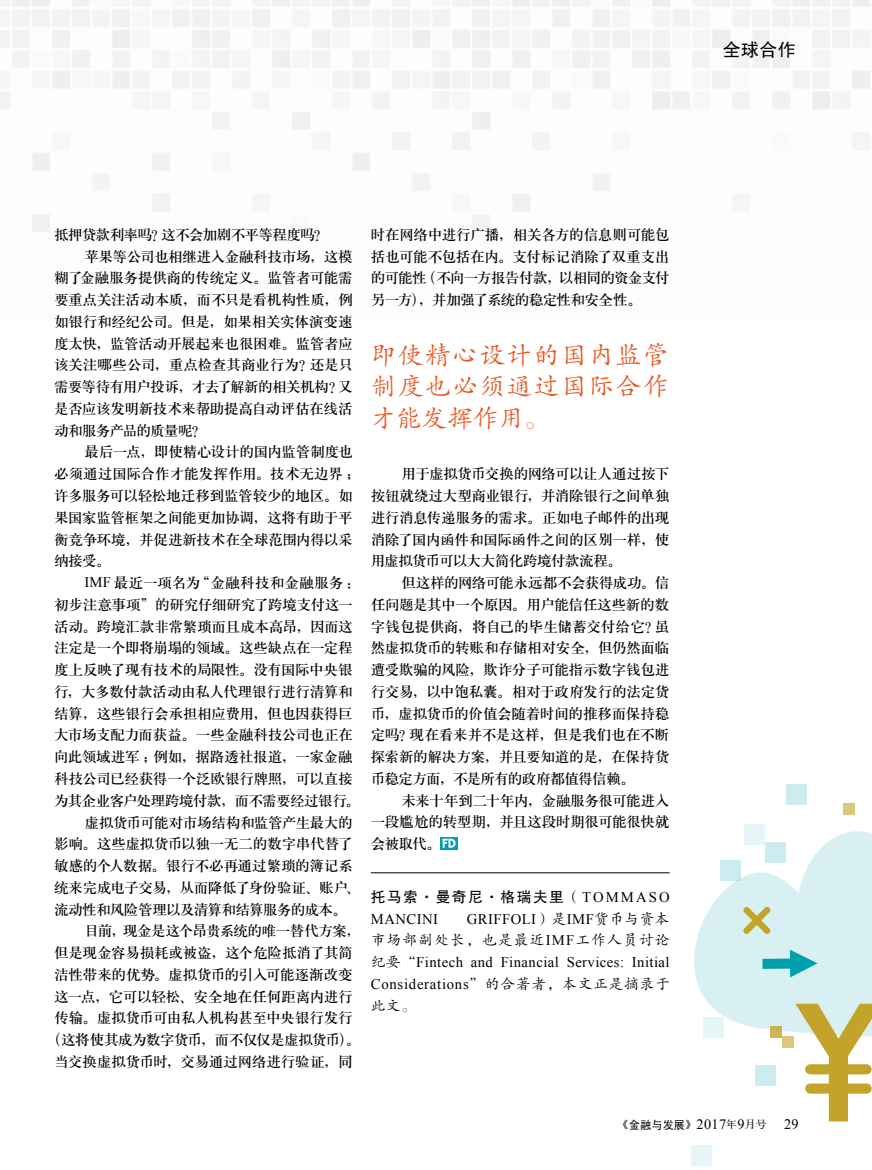
<style>
.page{position:relative;width:872px;height:1170px;background:#fff}
.page>*{position:absolute;margin:0;border:0;box-sizing:border-box;transform-origin:0 0}
.t1{font:25.5px/31.5px "FZKTK GBK1 0";letter-spacing:.065em;color:#e95724;text-align:justify}
.t2{font:18px "FZHTK GBK1 0";color:#000}
.t3{font:14.7px/21.8px "H Ya 3 gj";letter-spacing:-.035em;color:#000;text-align:justify}
.t4{font:14.7px/21.8px "Times New Roman";letter-spacing:.03em;color:#000}
.t5{font:14.7px "H Ya 3 gj";letter-spacing:-.055em;color:#000}
.t6{font:14.7px "H Ya 3 gj";letter-spacing:-.015em;color:#000}
.t7{font:14.7px "FZKTK GBK1 0";letter-spacing:.08em;color:#000}
.t8{font:14.7px "H Ya 3 gj";color:#000}
.t9{font:14.7px "FZHTK GBK1 0";letter-spacing:.105em;color:#000}
.t10{font:14.7px "H Ya 3 gj";letter-spacing:-.07em;color:#000}
.t11{font:11.55px "Sim Hei";color:#000}
.s1{font-family:"Times New Roman"}
.s2{font-family:"FZKTK GBK1 0"}
.s3{font-family:"FZHTK GBK1 0";font-size:10.05px}
.s4{font-family:"Times New Roman";font-size:14.25px}
.s5{font-family:"FZS3 K GBK1 0";font-size:10.2px}
.s6{font-family:"FZS3 K GBK1 0";font-size:10.65px}
.s7{font-family:"Times New Roman";font-size:14.55px}
</style>
<div class="page">
<hr style="left:371px;top:872px;width:298px;height:1px;background:#000">
<svg style="left:440px;top:837px;width:17px;height:12px"></svg>
<svg style="left:442px;top:838px;width:13px;height:9px"></svg>
<svg style="left:694px;top:831px;width:178px;height:290px"></svg>
<div style="left:782px;top:1035px;width:11px;height:12px;background:#dbc77f"></div>
<div style="left:770px;top:1025px;width:12px;height:12px;background:#cfb554"></div>
<div style="left:843px;top:803px;width:12px;height:12px;background:#dbc77f"></div>
<div style="left:765px;top:841px;width:21px;height:21px;background:#cdecef"></div>
<div style="left:744px;top:823px;width:21px;height:21px;background:#e6f5f7"></div>
<div style="left:719px;top:859px;width:21px;height:21px;background:#cdecef"></div>
<div style="left:786px;top:784px;width:20px;height:20px;background:#cdecef"></div>
<div style="left:754px;top:1065px;width:21px;height:21px;background:#cdecef"></div>
<div style="left:703px;top:1017px;width:20px;height:21px;background:#e6f5f7"></div>
<div style="left:691px;top:1144px;width:20px;height:21px;background:#e6f5f7"></div>
<p class="t2" style="left:723px;top:40px;width:75px">全球合作</p>
<p class="t5" style="left:54px;top:227px;width:276px">抵押贷款利率吗？这不会加剧不平等程度吗？</p>
<p class="t3" style="left:85px;top:245px;width:270px">苹果等公司也相继进入金融科技市场，这模</p>
<p class="t3" style="left:54px;top:267px;width:300px">糊了金融服务提供商的传统定义。监管者可能需</p>
<p class="t3" style="left:54px;top:289px;width:300px">要重点关注活动本质，而不只是看机构性质，例</p>
<p class="t3" style="left:54px;top:310px;width:300px">如银行和经纪公司。但是，如果相关实体演变速</p>
<p class="t3" style="left:54px;top:332px;width:300px">度太快，监管活动开展起来也很困难。监管者应</p>
<p class="t6" style="left:54px;top:357px;width:300px">该关注哪些公司，重点检查其商业行为？还是只</p>
<p class="t5" style="left:54px;top:379px;width:300px">需要等待有用户投诉，才去了解新的相关机构？又</p>
<p class="t3" style="left:54px;top:397px;width:300px">是否应该发明新技术来帮助提高自动评估在线活</p>
<p class="t10" style="left:54px;top:423px;width:154px">动和服务产品的质量呢？</p>
<p class="t3" style="left:85px;top:441px;width:270px">最后一点，即使精心设计的国内监管制度也</p>
<p class="t6" style="left:54px;top:466px;width:308px">必须通过国际合作才能发挥作用。技术无边界；</p>
<p class="t3" style="left:54px;top:484px;width:300px">许多服务可以轻松地迁移到监管较少的地区。如</p>
<p class="t3" style="left:54px;top:506px;width:300px">果国家监管框架之间能更加协调，这将有助于平</p>
<p class="t3" style="left:54px;top:528px;width:300px">衡竞争环境，并促进新技术在全球范围内得以采</p>
<p class="t3" style="left:54px;top:550px;width:58px">纳接受。</p>
<p class="t8" style="left:85px;top:575px;width:277px"><span class="s1">IMF</span> 最近一项名为“金融科技和金融服务：</p>
<p class="t3" style="left:54px;top:593px;width:300px">初步注意事项”的研究仔细研究了跨境支付这一</p>
<p class="t3" style="left:54px;top:615px;width:300px">活动。跨境汇款非常繁琐而且成本高昂，因而这</p>
<p class="t3" style="left:54px;top:637px;width:300px">注定是一个即将崩塌的领域。这些缺点在一定程</p>
<p class="t3" style="left:54px;top:658px;width:300px">度上反映了现有技术的局限性。没有国际中央银</p>
<p class="t3" style="left:54px;top:680px;width:300px">行，大多数付款活动由私人代理银行进行清算和</p>
<p class="t3" style="left:54px;top:702px;width:300px">结算，这些银行会承担相应费用，但也因获得巨</p>
<p class="t3" style="left:54px;top:724px;width:300px">大市场支配力而获益。一些金融科技公司也正在</p>
<p class="t3" style="left:54px;top:746px;width:300px">向此领域进军；例如，据路透社报道，一家金融</p>
<p class="t3" style="left:54px;top:767px;width:300px">科技公司已经获得一个泛欧银行牌照，可以直接</p>
<p class="t5" style="left:54px;top:793px;width:307px">为其企业客户处理跨境付款，而不需要经过银行。</p>
<p class="t3" style="left:85px;top:811px;width:270px">虚拟货币可能对市场结构和监管产生最大的</p>
<p class="t3" style="left:54px;top:833px;width:300px">影响。这些虚拟货币以独一无二的数字串代替了</p>
<p class="t3" style="left:54px;top:854px;width:300px">敏感的个人数据。银行不必再通过繁琐的簿记系</p>
<p class="t3" style="left:54px;top:876px;width:308px">统来完成电子交易，从而降低了身份验证、账户、</p>
<p class="t3" style="left:54px;top:898px;width:294px">流动性和风险管理以及清算和结算服务的成本。</p>
<p class="t3" style="left:85px;top:920px;width:277px">目前，现金是这个昂贵系统的唯一替代方案，</p>
<p class="t3" style="left:54px;top:941px;width:300px">但是现金容易损耗或被盗，这个危险抵消了其简</p>
<p class="t3" style="left:54px;top:963px;width:300px">洁性带来的优势。虚拟货币的引入可能逐渐改变</p>
<p class="t3" style="left:54px;top:985px;width:300px">这一点，它可以轻松、安全地在任何距离内进行</p>
<p class="t3" style="left:54px;top:1007px;width:300px">传输。虚拟货币可由私人机构甚至中央银行发行</p>
<p class="t3" style="left:47px;top:1028px;width:315px">（这将使其成为数字货币，而不仅仅是虚拟货币）。</p>
<p class="t3" style="left:54px;top:1050px;width:300px">当交换虚拟货币时，交易通过网络进行验证，同</p>
<p class="t3" style="left:371px;top:223px;width:300px">时在网络中进行广播，相关各方的信息则可能包括也可能不包括在内。支付标记消除了双重支出的可能性（不向一方报告付款，以相同的资金支付另一方），并加强了系统的稳定性和安全性。</p>
<h1 class="t1" style="left:371px;top:339px;width:299px">即使精心设计的国内监管制度也必须通过国际合作才能发挥作用。</h1>
<p class="t3" style="left:371px;top:463px;width:300px;text-indent:31px">用于虚拟货币交换的网络可以让人通过按下按钮就绕过大型商业银行，并消除银行之间单独进行消息传递服务的需求。正如电子邮件的出现消除了国内函件和国际函件之间的区别一样，使用虚拟货币可以大大简化跨境付款流程。</p>
<p class="t3" style="left:371px;top:571px;width:300px;text-indent:31px">但这样的网络可能永远都不会获得成功。信任问题是其中一个原因。用户能信任这些新的数字钱包提供商，将自己的毕生储蓄交付给它？虽然虚拟货币的转账和存储相对安全，但仍然面临遭受欺骗的风险，欺诈分子可能指示数字钱包进行交易，以中饱私囊。相对于政府发行的法定货币，虚拟货币的价值会随着时间的推移而保持稳定吗？现在看来并不是这样，但是我们也在不断探索新的解决方案，并且要知道的是，在保持货币稳定方面，不是所有的政府都值得信赖。</p>
<p class="t3" style="left:371px;top:789px;width:300px;text-indent:31px">未来十年到二十年内，金融服务很可能进入一段尴尬的转型期，并且这段时期很可能很快就会被取代。</p>
<p class="t9" style="left:371px;top:888px;width:300px">托马索·曼奇尼·格瑞夫里<span class="s2">（</span><span class="s1">TOMMASO</span></p>
<p class="t4" style="left:371px;top:907px;width:69px">MANCINI</p>
<p class="t4" style="left:467px;top:907px;width:204px">GRIFFOLI<span class="s2">）是</span>IMF<span class="s2">货币与资本</span></p>
<p class="t7" style="left:371px;top:932px;width:300px">市场部副处长，也是最近<span class="s1">IMF</span>工作人员讨论</p>
<p class="t4" style="left:371px;top:950px;width:300px"><span class="s2">纪要“</span>Fintech and Financial Services: Initial<br>Considerations<span class="s2">”的合著者，本文正是摘录于</span></p>
<p class="t7" style="left:371px;top:997px;width:46px">此文。</p>
<p class="t11" style="left:619px;top:1118px;width:181px"><span class="s3">《</span>金融与发展<span class="s3">》</span> <span class="s4">2017</span><span class="s5">年</span><span class="s4">9</span><span class="s6">月号</span> <span class="s7">29</span></p>
</div>
